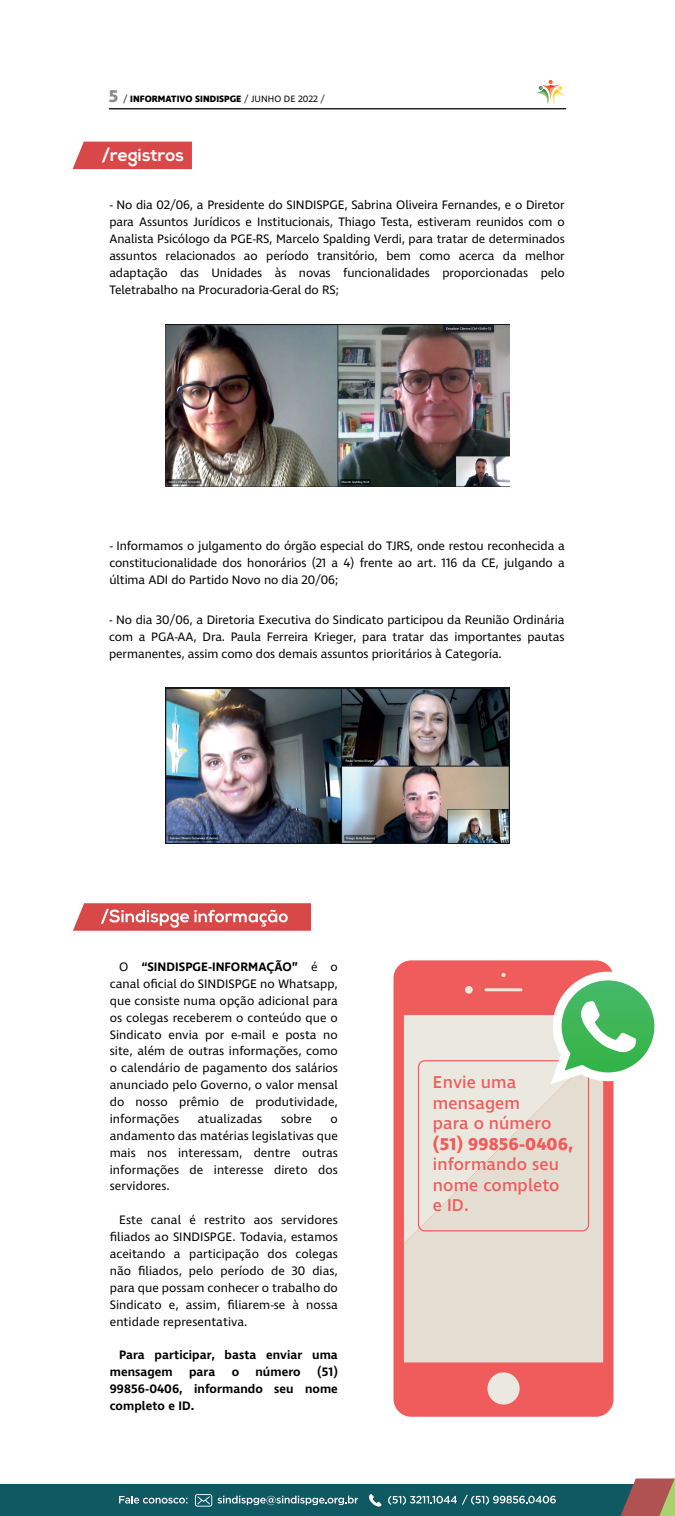
<style>
.page{position:relative;width:675px;height:1516px;background:#fff}
.page>*{position:absolute;margin:0;border:0;box-sizing:border-box;transform-origin:0 0}
.t1{font:500 17.5px/20.6px "Ingra";letter-spacing:.005em;color:#f05c5c}
.t2{font:700 17.5px "Ingra";letter-spacing:.005em;color:#f05c5c}
.t3{font:700 17.5px "Nexa";letter-spacing:.005em;color:#fff}
.t4{font:12.5px/16.9px "Ingra";letter-spacing:-.005em;color:#000001;text-align:justify}
.t5{font:600 12.5px/16.9px "Ingra";letter-spacing:.005em;color:#000001}
.t6{font:700 9.38px "Ingra";letter-spacing:.005em;color:#000001}
.s1{font-size:17.5px;color:#8b8e8f}
.s2{font-weight:400}
.s3{font-weight:600}
</style>
<div class="page">
<svg style="left:73px;top:903px;width:238px;height:28px;background:#df6868"></svg>
<div style="left:394px;top:960px;width:220px;height:456px;background:#f05c5c;border-radius:18px"></div>
<div style="left:404px;top:1015px;width:147px;height:30px;background:#ebe8df"></div>
<svg style="left:404px;top:1045px;width:199px;height:317px;background:#e5e0d4"></svg>
<div style="left:487px;top:1372px;width:33px;height:32px;background:#ebe8df;border-radius:50%"></div>
<hr style="left:485px;top:988px;width:38px;height:3px;background:#ebe8df">
<svg style="left:501px;top:973px;width:5px;height:4px"></svg>
<div style="left:465px;top:986px;width:8px;height:7px;background:#ebe8df;border-radius:50%"></div>
<div style="left:418px;top:1060px;width:171px;height:171px;border:1px solid #f05c5c;border-radius:6px"></div>
<svg style="left:551px;top:971px;width:104px;height:113px"></svg>
<svg style="left:536px;top:80px;width:30px;height:24px"></svg>
<hr style="left:109px;top:108px;width:457px;height:1px;background:#000001">
<div style="left:0;top:1484px;width:675px;height:32px;background:#0f5963"></div>
<svg style="left:620px;top:1478px;width:55px;height:38px;background:#a16d60"></svg>
<svg style="left:119px;top:1496px;width:68px;height:7px"></svg>
<svg style="left:218px;top:1495px;width:140px;height:10px"></svg>
<svg style="left:369px;top:1494px;width:13px;height:13px"></svg>
<svg style="left:195px;top:1494px;width:17px;height:12px"></svg>
<svg style="left:388px;top:1494px;width:168px;height:11px"></svg>
<div style="left:73px;top:142px;width:119px;height:27px;background:#d94848"></div>
<img style="left:166px;top:324px;width:343px;height:163px">
<img style="left:166px;top:687px;width:343px;height:157px">
<p class="t6" style="left:109px;top:93px;width:218px"><span class="s1">5</span> <span class="s2">/</span> INFORMATIVO SINDISPGE <span class="s2">/ JUNHO DE 2022 /</span></p>
<h1 class="t3" style="left:102px;top:144px;width:84px">/registros</h1>
<p class="t4" style="left:109px;top:197px;width:457px">- No dia 02/06, a Presidente do SINDISPGE, Sabrina Oliveira Fernandes, e o Diretor para Assuntos Jurídicos e Institucionais, Thiago Testa, estiveram reunidos com o Analista Psicólogo da PGE-RS, Marcelo Spalding Verdi, para tratar de determinados assuntos relacionados ao período transitório, bem como acerca da melhor adaptação das Unidades às novas funcionalidades proporcionadas pelo Teletrabalho na Procuradoria-Geral do RS;</p>
<p class="t4" style="left:109px;top:538px;width:457px">- Informamos o julgamento do órgão especial do TJRS, onde restou reconhecida a constitucionalidade dos honorários (21 a 4) frente ao art. 116 da CE, julgando a última ADI do Partido Novo no dia 20/06;</p>
<p class="t4" style="left:109px;top:612px;width:457px">- No dia 30/06, a Diretoria Executiva do Sindicato participou da Reunião Ordinária com a PGA-AA, Dra. Paula Ferreira Krieger, para tratar das importantes pautas permanentes, assim como dos demais assuntos prioritários à Categoria.</p>
<p class="t4" style="left:110px;top:959px;width:230px;text-indent:9px">O <span class="s3">“SINDISPGE-INFORMAÇÃO”</span> é o canal oficial do SINDISPGE no Whatsapp, que consiste numa opção adicional para os colegas receberem o conteúdo que o Sindicato envia por e-mail e posta no site, além de outras informações, como o calendário de pagamento dos salários anunciado pelo Governo, o valor mensal do nosso prêmio de produtividade, informações</p>
<p class="t4" style="left:198px;top:1111px;width:66px">atualizadas</p>
<p class="t4" style="left:281px;top:1111px;width:32px">sobre</p>
<p class="t4" style="left:110px;top:1111px;width:230px;text-indent:221px">o andamento das matérias legislativas que mais nos interessam, dentre outras informações de interesse direto dos servidores.</p>
<p class="t4" style="left:110px;top:1212px;width:230px;text-indent:9px">Este canal é restrito aos servidores filiados ao SINDISPGE. Todavia, estamos aceitando a participação dos colegas não filiados, pelo período de 30 dias, para que possam conhecer o trabalho do Sindicato e, assim, filiarem-se à nossa entidade representativa.</p>
<p class="t5" style="left:110px;top:1347px;width:230px;text-indent:9px">Para participar, basta enviar uma mensagem</p>
<p class="t5" style="left:110px;top:1364px;width:230px;text-align:justify;text-indent:207px">(51)<br>99856-0406, informando seu nome completo e ID.</p>
<p class="t5" style="left:189px;top:1364px;width:28px">para</p>
<p class="t5" style="left:232px;top:1364px;width:9px">o</p>
<p class="t5" style="left:255px;top:1364px;width:47px">número</p>
<h1 class="t1" style="left:433px;top:1073px;width:120px">Envie uma mensagem para o número</h1>
<h1 class="t2" style="left:433px;top:1133px;width:142px">(51) 99856-0406,</h1>
<h1 class="t1" style="left:433px;top:1155px;width:128px;text-align:justify">informando seu nome completo e ID.</h1>
</div>
